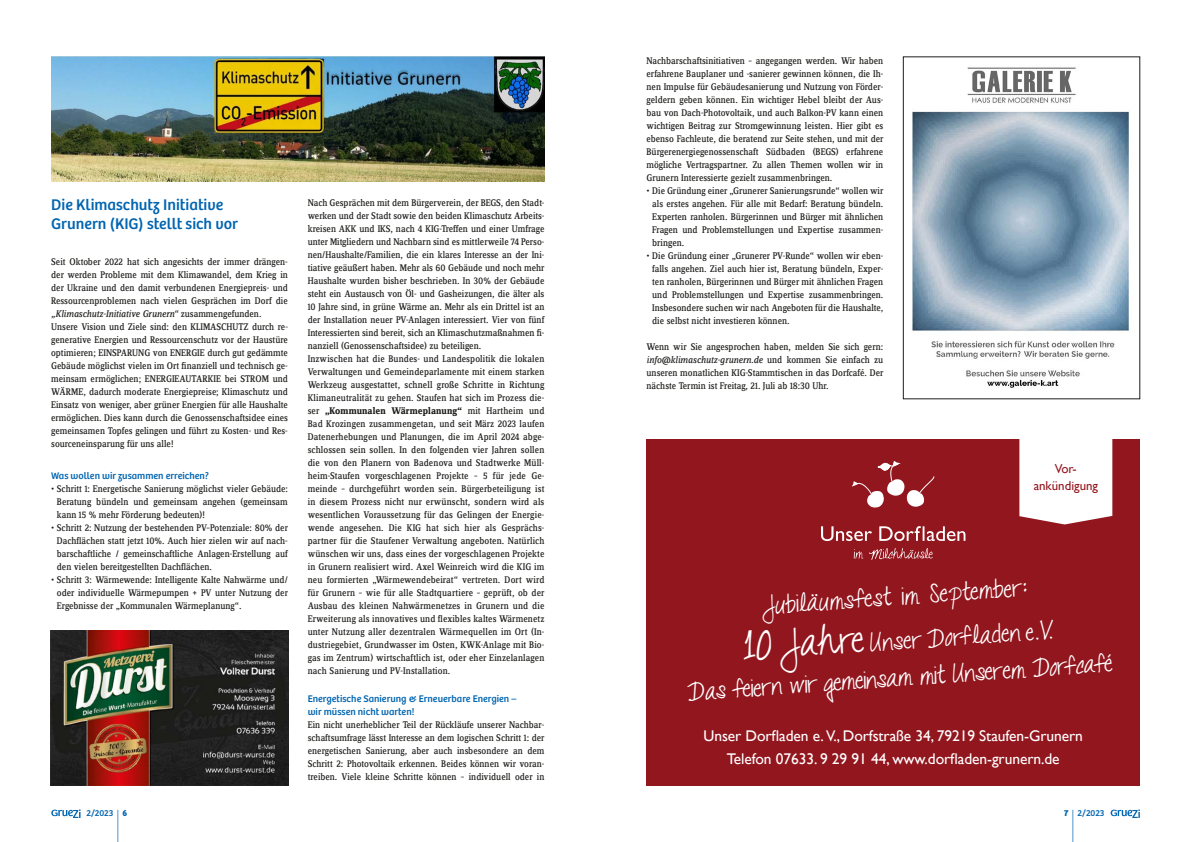
<style>
.page{position:relative;width:1191px;height:842px;background:#fff}
.page>*{position:absolute;margin:0;border:0;box-sizing:border-box;transform-origin:0 0}
.t1{font:48.4px "Bree";color:#0065b1;scale:.12 1}
.t2{font:25.1px/44.5px "Talkingtothe Moon";color:#fff;text-align:center}
.t3{font:16px/19.2px "Bree";color:#0065b1}
.t4{font:15.5px/23.2px "Gill Sans";letter-spacing:-.005em;color:#fff;text-align:center}
.t5{font:12.9px/17.4px "Gill Sans";color:#92161e;text-align:center}
.t6{font:10px/13px "Zine Serif Display OT";color:#1d1d1b;text-align:justify}
.t7{font:10px/13px "Bree";color:#0065b1}
.t8{font:700 10px "Zine Serif Display Pro";letter-spacing:.01em;color:#1d1d1b}
.t9{font:9px "Bree";letter-spacing:-.01em;color:#0065b1}
.t10{font:700 9px "Bree";color:#0065b1}
.s1{font-style:italic}
.s2{font-family:"Zine Serif Display OT";font-weight:400}
.s3{font-size:38.7px}
</style>
<div class="page">
<svg style="left:51px;top:809px;width:30px;height:9px"></svg>
<svg style="left:1110px;top:809px;width:30px;height:9px"></svg>
<img style="left:51px;top:630px;width:237px;height:155px">
<img style="left:51px;top:57px;width:493px;height:124px">
<div style="left:646px;top:439px;width:494px;height:347px;background:#92161e"></div>
<svg style="left:852px;top:461px;width:82px;height:47px"></svg>
<svg style="left:853px;top:548px;width:79px;height:12px"></svg>
<svg style="left:821px;top:526px;width:144px;height:15px"></svg>
<div style="left:1019px;top:439px;width:93px;height:85px;background:#fff"></div>
<img style="left:911px;top:67px;width:219px;height:321px">
<h3 class="t3" style="left:51px;top:194px;width:188px">Die Klimaschutz Initiative<br>Grunern (KIG) stellt sich vor</h3>
<p class="t6" style="left:51px;top:255px;width:238px;text-align:left">Seit Oktober 2022 hat sich angesichts der immer drängen&shy;der werden Probleme mit dem Klimawandel, dem Krieg in der Ukraine und den damit verbundenen Energiepreis- und Ressourcenproblemen nach vielen Gesprächen im Dorf die <span class="s1">„Klimaschutz-Initiative Grunern“</span> zusammengefunden.<br>Unsere Vision und Ziele sind: den KLIMASCHUTZ durch re&shy;generative Energien und Ressourcenschutz vor der Haustüre optimieren; EINSPARUNG von ENERGIE durch gut gedämmte Gebäude möglichst vielen im Ort finanziell und technisch ge&shy;meinsam ermöglichen; ENERGIEAUTARKIE bei STROM und WÄRME, dadurch moderate Energiepreise; Klimaschutz und Einsatz von weniger, aber grüner Energien für alle Haushalte ermöglichen. Dies kann durch die Genossenschaftsidee eines gemeinsamen Topfes gelingen und führt zu Kosten- und Res&shy;sourceneinsparung für uns alle!</p>
<p class="t7" style="left:51px;top:468px;width:159px">Was wollen wir zusammen erreichen?</p>
<p class="t6" style="left:57px;top:482px;width:232px;text-indent:-6px">• Schritt 1: Energetische Sanierung möglichst vieler Gebäude:<br>Beratung bündeln und gemeinsam angehen (gemeinsam kann 15 % mehr Förderung bedeuten)!</p>
<p class="t6" style="left:57px;top:521px;width:233px;text-indent:-6px">• Schritt 2: Nutzung der bestehenden PV–Potenziale: 80% der Dachflächen statt jetzt 10%. Auch hier zielen wir auf nach&shy;barschaftliche / gemeinschaftliche Anlagen-Erstellung auf den vielen bereitgestellten Dachflächen.</p>
<p class="t6" style="left:57px;top:573px;width:233px;text-indent:-6px">• Schritt 3: Wärmewende: Intelligente Kalte Nahwärme und/ oder individuelle Wärmepumpen + PV unter Nutzung der Ergebnisse der „Kommunalen Wärmeplanung“.</p>
<p class="t6" style="left:308px;top:196px;width:238px;text-align:left">Nach Gesprächen mit dem Bürgerverein, der BEGS, den Stadt&shy;werken und der Stadt sowie den beiden Klimaschutz Arbeits&shy;kreisen AKK und IKS, nach 4 KIG-Treffen und einer Umfrage unter Mitgliedern und Nachbarn sind es mittlerweile 74 Perso&shy;nen/Haushalte/Familien, die ein klares Interesse an der Ini&shy;tiative geäußert haben. Mehr als 60 Gebäude und noch mehr Haushalte wurden bisher beschrieben. In 30% der Gebäude steht ein Austausch von Öl- und Gasheizungen, die älter als 10 Jahre sind, in grüne Wärme an. Mehr als ein Drittel ist an der Installation neuer PV-Anlagen interessiert. Vier von fünf Interessierten sind bereit, sich an Klimaschutzmaßnahmen fi&shy;nanziell (Genossenschaftsidee) zu beteiligen.<br>Inzwischen hat die Bundes- und Landespolitik die lokalen Verwaltungen und Gemeindeparlamente mit einem starken Werkzeug ausgestattet, schnell große Schritte in Richtung Klimaneutralität zu gehen. Staufen hat sich im Prozess die-</p>
<p class="t8" style="left:308px;top:405px;width:238px"><span class="s2">ser</span> „Kommunalen Wärmeplanung“ <span class="s2">mit Hartheim und</span></p>
<p class="t6" style="left:308px;top:417px;width:238px">Bad Krozingen zusammengetan, und seit März 2023 laufen Datenerhebungen und Planungen, die im April 2024 abge&shy;schlossen sein sollen. In den folgenden vier Jahren sollen die von den Planern von Badenova und Stadtwerke Müll&shy;heim-Staufen vorgeschlagenen Projekte – 5 für jede Ge&shy;meinde – durchgeführt worden sein. Bürgerbeteiligung ist in diesem Prozess nicht nur erwünscht, sondern wird als wesentlichen Voraussetzung für das Gelingen der Energie&shy;wende angesehen. Die KIG hat sich hier als Gesprächs&shy;partner für die Staufener Verwaltung angeboten. Natürlich wünschen wir uns, dass eines der vorgeschlagenen Projekte in Grunern realisiert wird. Axel Weinreich wird die KIG im neu formierten „Wärmewendebeirat“ vertreten. Dort wird für Grunern – wie für alle Stadtquartiere – geprüft, ob der Ausbau des kleinen Nahwärmenetzes in Grunern und die Erweiterung als innovatives und flexibles kaltes Wärmenetz unter Nutzung aller dezentralen Wärmequellen im Ort (In&shy;dustriegebiet, Grundwasser im Osten, KWK-Anlage mit Bio&shy;gas im Zentrum) wirtschaftlich ist, oder eher Einzelanlagen nach Sanierung und PV-Installation.</p>
<p class="t7" style="left:308px;top:691px;width:210px">Energetische Sanierung &amp; Erneuerbare Energien – wir müssen nicht warten!</p>
<p class="t6" style="left:308px;top:718px;width:238px">Ein nicht unerheblicher Teil der Rückläufe unserer Nachbar&shy;schaftsumfrage lässt Interesse an dem logischen Schritt 1: der energetischen Sanierung, aber auch insbesondere an dem Schritt 2: Photovoltaik erkennen. Beides können wir voran&shy;treiben. Viele kleine Schritte können – individuell oder in</p>
<p class="t6" style="left:646px;top:55px;width:238px">Nachbarschaftsinitiativen – angegangen werden. Wir haben erfahrene Bauplaner und -sanierer gewinnen können, die Ih&shy;nen Impulse für Gebäudesanierung und Nutzung von Förder&shy;geldern geben können. Ein wichtiger Hebel bleibt der Aus&shy;bau von Dach-Photovoltaik, und auch Balkon-PV kann einen wichtigen Beitrag zur Stromgewinnung leisten. Hier gibt es ebenso Fachleute, die beratend zur Seite stehen, und mit der Bürgerenergiegenossenschaft Südbaden (BEGS) erfahrene mögliche Vertragspartner. Zu allen Themen wollen wir in Grunern Interessierte gezielt zusammenbringen.</p>
<p class="t6" style="left:652px;top:185px;width:233px;text-indent:-6px">• Die Gründung einer „Grunerer Sanierungsrunde“ wollen wir als erstes angehen. Für alle mit Bedarf: Beratung bündeln.<br>Experten ranholen. Bürgerinnen und Bürger mit ähnlichen Fragen und Problemstellungen und Expertise zusammen&shy;bringen.</p>
<p class="t6" style="left:652px;top:250px;width:232px;text-indent:-6px">• Die Gründung einer „Grunerer PV-Runde“ wollen wir eben&shy;falls angehen. Ziel auch hier ist, Beratung bündeln, Exper&shy;ten ranholen, Bürgerinnen und Bürger mit ähnlichen Fragen und Problemstellungen und Expertise zusammenbringen.<br>Insbesondere suchen wir nach Angeboten für die Haushalte, die selbst nicht investieren können.</p>
<p class="t6" style="left:646px;top:341px;width:238px">Wenn wir Sie angesprochen haben, melden Sie sich gern: <span class="s1">info@klimaschutz-grunern.de</span> und kommen Sie einfach zu unseren monatlichen KIG-Stammtischen in das Dorfcafé. Der nächste Termin ist Freitag, 21. Juli ab 18:30 Uhr.</p>
<p class="t5" style="left:1033px;top:460px;width:66px">Vor&shy;ankündigung</p>
<h2 class="t2" style="left:738px;top:585px;width:312px;rotate:-4deg">Jubiläumsfest im September:<br><span class="s3">10 Jahre</span> Unser Dorfladen e.V.</h2>
<h2 class="t2" style="left:686px;top:670px;width:427px;rotate:-4deg">Das feiern wir gemeinsam mit Unserem Dorfcafé</h2>
<h3 class="t4" style="left:703px;top:723px;width:381px">Unser Dorfladen e. V., Dorfstraße 34, 79219 Staufen-Grunern<br>Telefon 07633. 9 29 91 44, www.dorfladen-grunern.de</h3>
<p class="t9" style="left:86px;top:806px;width:28px">2/2023</p>
<h1 class="t1" style="left:117px;top:793px;width:15px">|</h1>
<p class="t10" style="left:122px;top:806px;width:6px">6</p>
<p class="t10" style="left:1064px;top:806px;width:6px">7</p>
<h1 class="t1" style="left:1072px;top:793px;width:15px">|</h1>
<p class="t9" style="left:1077px;top:806px;width:28px">2/2023</p>
</div>
